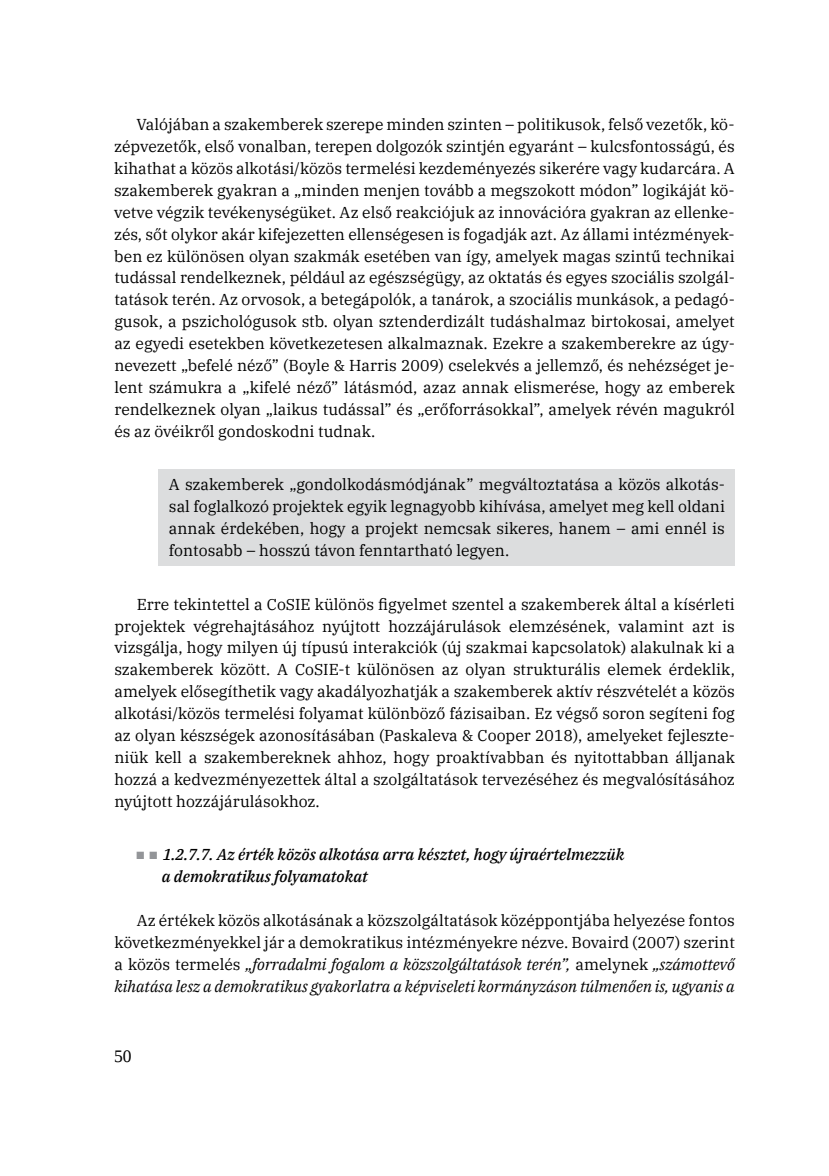
<style>
.page{position:relative;width:829px;height:1176px;background:#fff}
.page>*{position:absolute;margin:0;border:0;box-sizing:border-box;transform-origin:0 0}
.t1{font:17.5px "Liberation Serif";color:#000}
.t2{font:15.75px/21.9px "IBM Plex Serif";color:#000;text-align:justify}
.t3{font:italic 500 15.75px/21.9px "IBM Plex Serif";color:#000}
.s1{font-family:"Arial Narrow";font-weight:700;font-style:normal;color:#939598}
.s2{font-style:italic}
</style>
<div class="page">
<div style="left:158px;top:469px;width:576px;height:97px;background:#dcddde"></div>
<p class="t2" style="left:114px;top:112px;width:622px;text-align:left;text-indent:22px">Valójában a szakemberek szerepe minden szinten – politikusok, felső vezetők, kö&shy;zépvezetők, első vonalban, terepen dolgozók szintjén egyaránt – kulcsfontosságú, és kihathat a közös alkotási/közös termelési kezdeményezés sikerére vagy kudarcára. A szakemberek gyakran a „minden menjen tovább a megszokott módon” logikáját kö&shy;vetve végzik tevékenységüket. Az első reakciójuk az innovációra gyakran az ellenke&shy;zés, sőt olykor akár kifejezetten ellenségesen is fogadják azt. Az állami intézmények&shy;ben ez különösen olyan szakmák esetében van így, amelyek magas szintű technikai tudással rendelkeznek, például az egészségügy, az oktatás és egyes szociális szolgál&shy;tatások terén. Az orvosok, a betegápolók, a tanárok, a szociális munkások, a pedagó&shy;gusok, a pszichológusok stb. olyan sztenderdizált tudáshalmaz birtokosai, amelyet az egyedi esetekben következetesen alkalmaznak. Ezekre a szakemberekre az úgy&shy;nevezett „befelé néző” (Boyle &amp; Harris 2009) cselekvés a jellemző, és nehézséget je&shy;lent számukra a „kifelé néző” látásmód, azaz annak elismerése, hogy az emberek rendelkeznek olyan „laikus tudással” és „erőforrásokkal”, amelyek révén magukról és az övéikről gondoskodni tudnak.</p>
<p class="t2" style="left:169px;top:472px;width:557px">A szakemberek „gondolkodásmódjának” megváltoztatása a közös alkotás&shy;sal foglalkozó projektek egyik legnagyobb kihívása, amelyet meg kell oldani annak érdekében, hogy a projekt nemcsak sikeres, hanem – ami ennél is fontosabb – hosszú távon fenntartható legyen.</p>
<p class="t2" style="left:137px;top:592px;width:157px">Erre tekintettel a CoSIE</p>
<p class="t2" style="left:114px;top:592px;width:622px;text-indent:200px">különös figyelmet szentel a szakemberek által a kísérleti projektek végrehajtásához nyújtott hozzájárulások elemzésének, valamint azt is vizsgálja, hogy milyen új típusú interakciók (új szakmai kapcsolatok) alakulnak ki a szakemberek között. A CoSIE-t különösen az olyan strukturális elemek érdeklik, amelyek elősegíthetik vagy akadályozhatják a szakemberek aktív részvételét a közös alkotási/közös termelési folyamat különböző fázisaiban. Ez végső soron segíteni fog az olyan készségek azonosításában (Paskaleva &amp; Cooper 2018), amelyeket fejleszte&shy;niük kell a szakembereknek ahhoz, hogy proaktívabban és nyitottabban álljanak hozzá a kedvezményezettek által a szolgáltatások tervezéséhez és megvalósításához nyújtott hozzájárulásokhoz.</p>
<p class="t3" style="left:162px;top:842px;width:464px;text-indent:-25px"><span class="s1">■ ■</span> 1.2.7.7. Az érték közös alkotása arra késztet, hogy újraértelmezzük a demokratikus folyamatokat</p>
<p class="t2" style="left:114px;top:908px;width:622px;text-indent:22px">Az értékek közös alkotásának a közszolgáltatások középpontjába helyezése fontos következményekkel jár a demokratikus intézményekre nézve. Bovaird (2007) szerint a közös termelés <span class="s2">„forradalmi fogalom a közszolgáltatások terén”,</span> amelynek <span class="s2">„számottevő kihatása lesz a demokratikus gyakorlatra a képviseleti kormányzáson túlmenően is, ugyanis a</span></p>
<p class="t1" style="left:114px;top:1044px;width:19px">50</p>
</div>
